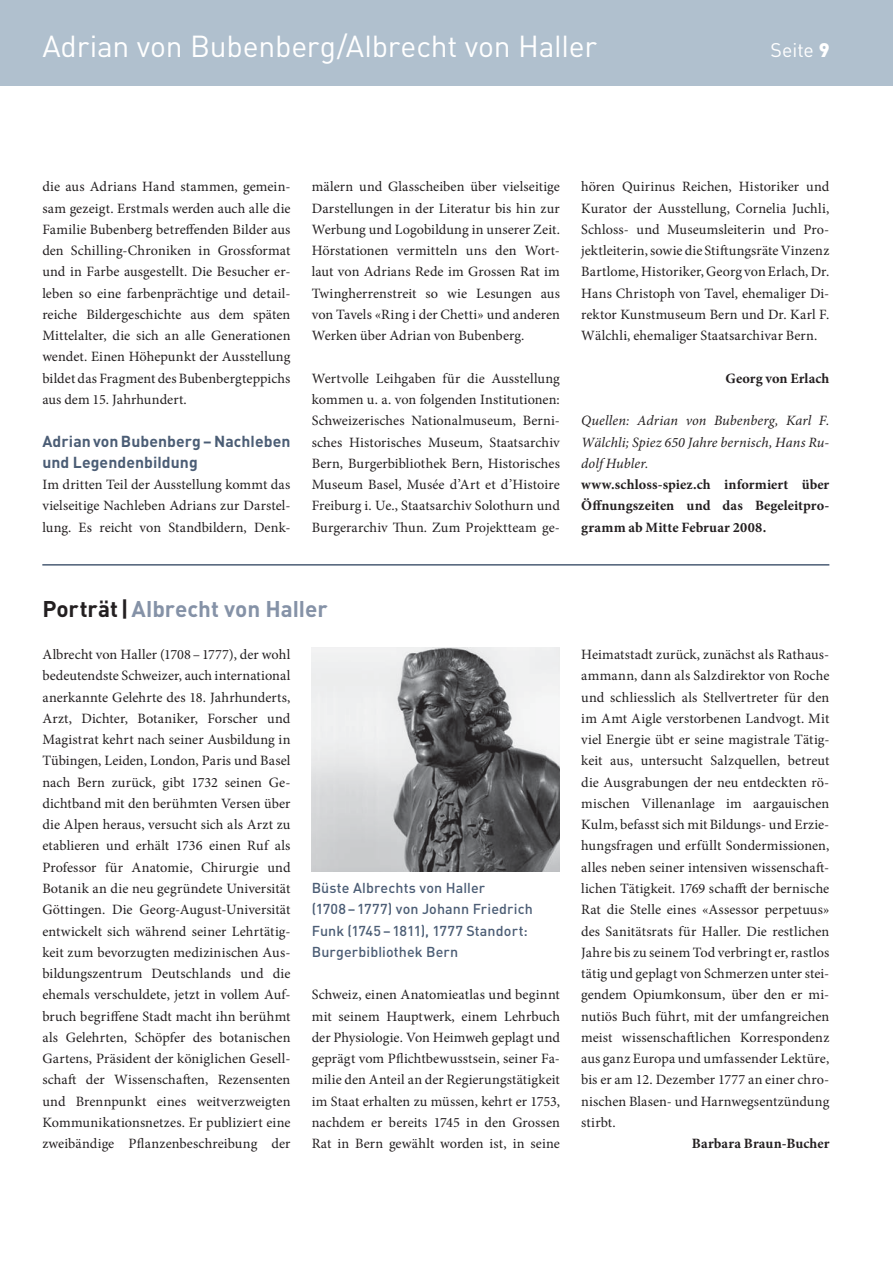
<style>
.page{position:relative;width:893px;height:1263px;background:#fff}
.page>*{position:absolute;margin:0;border:0;box-sizing:border-box;transform-origin:0 0}
.t1{font:30px "DIN";letter-spacing:-.01em;color:#fff}
.t2{font:700 22.5px "DIN";color:#8592a7}
.t3{font:19.5px "DIN";letter-spacing:-.005em;color:#fff}
.t4{font:700 15.75px/21.3px "DIN";letter-spacing:.005em;color:#4b5d75}
.t5{font:14.25px/21.3px "Minion Pro";letter-spacing:.005em;color:#231f20;text-align:justify}
.t6{font:700 14.25px/21.3px "Minion Pro";letter-spacing:.005em;color:#231f20;text-align:justify}
.t7{font:500 14.25px/21.3px "DIN";letter-spacing:.01em;color:#4b5d75}
.t8{font:italic 14.25px/21.3px "Minion Pro";letter-spacing:.005em;color:#231f20;text-align:justify}
.s1{font-weight:900}
.s2{color:#231f20}
</style>
<div class="page">
<div style="left:0;top:0;width:892px;height:85px;background:#b0c0ce"></div>
<hr style="left:42px;top:564px;width:787px;height:2px;background:#4b5d75">
<img style="left:312px;top:648px;width:248px;height:224px">
<h1 class="t1" style="left:42px;top:35px;width:556px">Adrian von Bubenberg/Albrecht von Haller</h1>
<h3 class="t3" style="left:770px;top:44px;width:60px">Seite <span class="s1">9</span></h3>
<p class="t5" style="left:42px;top:177px;width:250px">die aus Adrians Hand stammen, gemein&shy;sam gezeigt. Erstmals werden auch alle die Familie Bubenberg betreffenden Bilder aus den Schilling-Chroniken in Grossformat und in Farbe ausgestellt. Die Besucher er&shy;leben so eine farbenprächtige und detail&shy;reiche Bildergeschichte aus dem späten Mittelalter, die sich an alle Generationen wendet. Einen Höhepunkt der Ausstellung bildet das Fragment des Bubenbergteppichs aus dem 15. Jahrhundert.</p>
<p class="t4" style="left:42px;top:432px;width:249px">Adrian von Bubenberg – Nachleben und Legendenbildung</p>
<p class="t5" style="left:42px;top:475px;width:249px">Im dritten Teil der Ausstellung kommt das vielseitige Nachleben Adrians zur Darstel&shy;lung. Es reicht von Standbildern, Denk-</p>
<p class="t5" style="left:312px;top:177px;width:250px">mälern und Glasscheiben über vielseitige Darstellungen in der Literatur bis hin zur Werbung und Logobildung in unserer Zeit.<br>Hörstationen vermitteln uns den Wort&shy;laut von Adrians Rede im Grossen Rat im Twingherrenstreit so wie Lesungen aus von Tavels «Ring i der Chetti» und anderen Werken über Adrian von Bubenberg.</p>
<p class="t5" style="left:312px;top:369px;width:250px">Wertvolle Leihgaben für die Ausstellung kommen u. a. von folgenden Institutionen:<br>Schweizerisches Nationalmuseum, Berni&shy;sches Historisches Museum, Staatsarchiv Bern, Burgerbibliothek Bern, Historisches Museum Basel, Musée d’Art et d’Histoire Freiburg i. Ue., Staatsarchiv Solothurn und Burgerarchiv Thun. Zum Projektteam ge-</p>
<p class="t5" style="left:581px;top:177px;width:250px">hören Quirinus Reichen, Historiker und Kurator der Ausstellung, Cornelia Juchli, Schloss- und Museumsleiterin und Pro&shy;jektleiterin, sowie die Stiftungsräte Vinzenz Bartlome, Historiker, Georg von Erlach, Dr.<br>Hans Christoph von Tavel, ehemaliger Di&shy;rektor Kunstmuseum Bern und Dr. Karl F.<br>Wälchli, ehemaliger Staatsarchivar Bern.</p>
<p class="t6" style="left:725px;top:369px;width:105px">Georg von Erlach</p>
<p class="t8" style="left:581px;top:411px;width:250px">Quellen: Adrian von Bubenberg, Karl F.<br>Wälchli; Spiez 650 Jahre bernisch, Hans Ru&shy;dolf Hubler.</p>
<p class="t6" style="left:581px;top:475px;width:250px">www.schloss-spiez.ch informiert über Öffnungszeiten und das Begeleitpro&shy;gramm ab Mitte Februar 2008.</p>
<h2 class="t2" style="left:42px;top:601px;width:287px"><span class="s2">Porträt |</span> Albrecht von Haller</h2>
<p class="t5" style="left:42px;top:645px;width:250px">Albrecht von Haller (1708 – 1777), der wohl bedeutendste Schweizer, auch international anerkannte Gelehrte des 18. Jahrhunderts, Arzt, Dichter, Botaniker, Forscher und Magistrat kehrt nach seiner Ausbildung in Tübingen, Leiden, London, Paris und Basel nach Bern zurück, gibt 1732 seinen Ge&shy;dichtband mit den berühmten Versen über die Alpen heraus, versucht sich als Arzt zu etablieren und erhält 1736 einen Ruf als Professor für Anatomie, Chirurgie und Botanik an die neu gegründete Universität Göttingen. Die Georg-August-Universität entwickelt sich während seiner Lehrtätig&shy;keit zum bevorzugten medizinischen Aus&shy;bildungszentrum Deutschlands und die ehemals verschuldete, jetzt in vollem Auf&shy;bruch begriffene Stadt macht ihn berühmt als Gelehrten, Schöpfer des botanischen Gartens, Präsident der königlichen Gesell&shy;schaft der Wissenschaften, Rezensenten und Brennpunkt eines weitverzweigten Kommunikationsnetzes. Er publiziert eine zweibändige Pflanzenbeschreibung der</p>
<p class="t7" style="left:312px;top:879px;width:222px">Büste Albrechts von Haller<br>(1708 – 1777) von Johann Friedrich<br>Funk (1745 – 1811), 1777 Standort:<br>Burgerbibliothek Bern</p>
<p class="t5" style="left:312px;top:985px;width:250px">Schweiz, einen Anatomieatlas und beginnt mit seinem Hauptwerk, einem Lehrbuch der Physiologie. Von Heimweh geplagt und geprägt vom Pflichtbewusstsein, seiner Fa&shy;milie den Anteil an der Regierungstätigkeit im Staat erhalten zu müssen, kehrt er 1753, nachdem er bereits 1745 in den Grossen Rat in Bern gewählt worden ist, in seine</p>
<p class="t5" style="left:581px;top:645px;width:250px">Heimatstadt zurück, zunächst als Rathaus&shy;ammann, dann als Salzdirektor von Roche und schliesslich als Stellvertreter für den im Amt Aigle verstorbenen Landvogt. Mit viel Energie übt er seine magistrale Tätig&shy;keit aus, untersucht Salzquellen, betreut die Ausgrabungen der neu entdeckten rö&shy;mischen Villenanlage im aargauischen Kulm, befasst sich mit Bildungs- und Erzie&shy;hungsfragen und erfüllt Sondermissionen, alles neben seiner intensiven wissenschaft&shy;lichen Tätigkeit. 1769 schafft der bernische Rat die Stelle eines «Assessor perpetuus» des Sanitätsrats für Haller. Die restlichen Jahre bis zu seinem Tod verbringt er, rastlos tätig und geplagt von Schmerzen unter stei&shy;gendem Opiumkonsum, über den er mi&shy;nutiös Buch führt, mit der umfangreichen meist wissenschaftlichen Korrespondenz aus ganz Europa und umfassender Lektüre, bis er am 12. Dezember 1777 an einer chro&shy;nischen Blasen- und Harnwegsentzündung stirbt.</p>
<p class="t6" style="left:691px;top:1134px;width:139px">Barbara Braun-Bucher</p>
</div>
